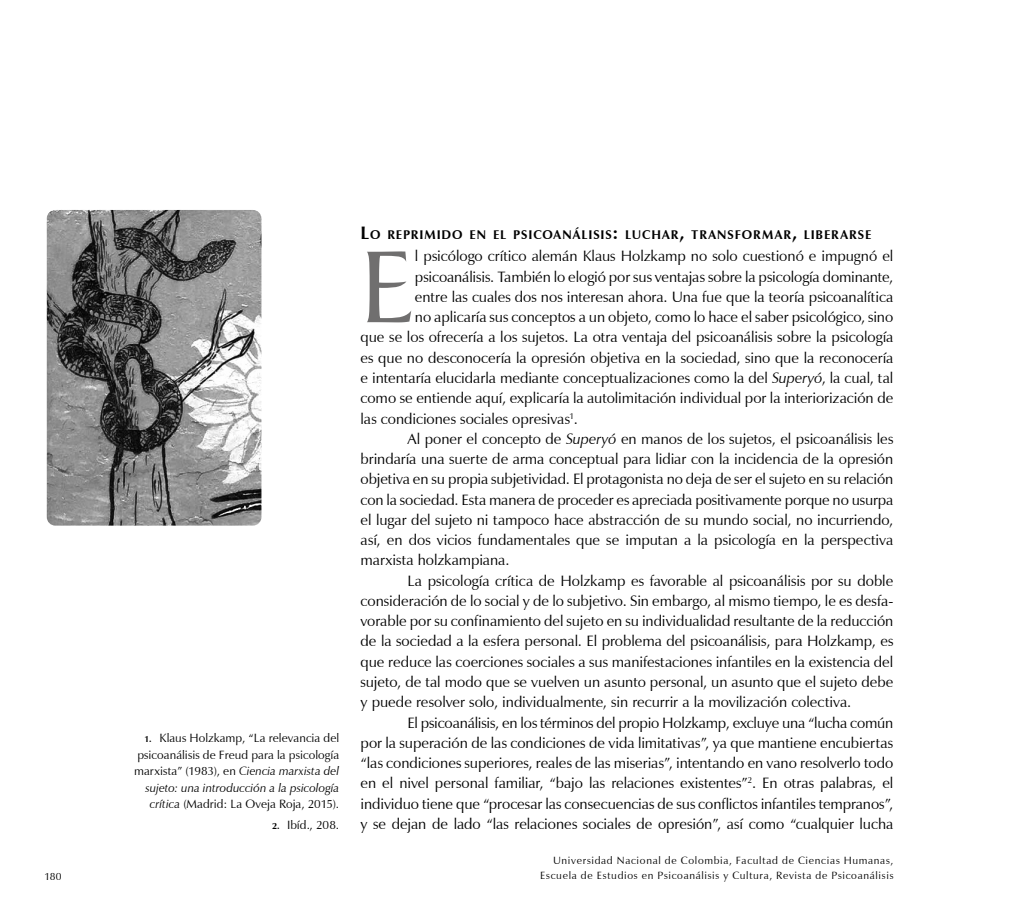
<style>
.page{position:relative;width:1021px;height:915px;background:#fff}
.page>*{position:absolute;margin:0;border:0;box-sizing:border-box;transform-origin:0 0}
.t1{font:109.8px "Baker Signet BT";color:#706f6f}
.t2{font:15px "Zapf Humanist 601 BT";letter-spacing:-.005em;color:#000}
.t3{font:700 12.6px "Zapf Humanist 601 BT";letter-spacing:.07em;color:#000}
.t4{font:12px/16.5px "Zapf Humanist 601 BT";letter-spacing:.005em;color:#000;text-align:right}
.t5{font:10.5px "Zapf Humanist 601 BT";letter-spacing:.065em;color:#000}
.s1{font-weight:700;font-size:9px}
.s2{font-style:italic}
.s3{font-size:18px}
</style>
<div class="page">
<img style="left:47px;top:210px;width:214px;height:315px">
<p class="t4" style="left:134px;top:729px;width:206px"><span class="s1">1.</span> Klaus Holzkamp, “La relevancia del psicoanálisis de Freud para la psicología marxista” (1983), en <span class="s2">Ciencia marxista del sujeto: una introducción a la psicología crítica</span> (Madrid: La Oveja Roja, 2015).</p>
<p class="t4" style="left:272px;top:816px;width:69px"><span class="s1">2.</span> Ibíd., 208.</p>
<p class="t3" style="left:360px;top:227px;width:512px"><span class="s3">L</span>O REPRIMIDO EN EL PSICOANÁLISIS<span class="s3">:</span> LUCHAR<span class="s3">,</span> TRANSFORMAR<span class="s3">,</span> LIBERARSE</p>
<h1 class="t1" style="left:360px;top:221px;width:56px">E</h1>
<p class="t2" style="left:415px;top:247px;width:480px">l psicólogo crítico alemán Klaus Holzkamp no solo cuestionó e impugnó el</p>
<p class="t2" style="left:415px;top:267px;width:480px">psicoanálisis. También lo elogió por sus ventajas sobre la psicología dominante,</p>
<p class="t2" style="left:415px;top:287px;width:480px">entre las cuales dos nos interesan ahora. Una fue que la teoría psicoanalítica</p>
<p class="t2" style="left:415px;top:307px;width:480px">no aplicaría sus conceptos a un objeto, como lo hace el saber psicológico, sino</p>
<p class="t2" style="left:360px;top:328px;width:534px">que se los ofrecería a los sujetos. La otra ventaja del psicoanálisis sobre la psicología</p>
<p class="t2" style="left:360px;top:348px;width:534px">es que no desconocería la opresión objetiva en la sociedad, sino que la reconocería</p>
<p class="t2" style="left:360px;top:368px;width:534px">e intentaría elucidarla mediante conceptualizaciones como la del <span class="s2">Superyó</span>, la cual, tal</p>
<p class="t2" style="left:360px;top:388px;width:534px">como se entiende aquí, explicaría la autolimitación individual por la interiorización de</p>
<p class="t2" style="left:360px;top:409px;width:219px">las condiciones sociales opresivas<sup>1</sup>.</p>
<p class="t2" style="left:407px;top:429px;width:487px">Al poner el concepto de <span class="s2">Superyó</span> en manos de los sujetos, el psicoanálisis les</p>
<p class="t2" style="left:360px;top:449px;width:534px">brindaría una suerte de arma conceptual para lidiar con la incidencia de la opresión</p>
<p class="t2" style="left:360px;top:469px;width:534px">objetiva en su propia subjetividad. El protagonista no deja de ser el sujeto en su relación</p>
<p class="t2" style="left:360px;top:490px;width:534px">con la sociedad. Esta manera de proceder es apreciada positivamente porque no usurpa</p>
<p class="t2" style="left:360px;top:510px;width:534px">el lugar del sujeto ni tampoco hace abstracción de su mundo social, no incurriendo,</p>
<p class="t2" style="left:360px;top:530px;width:534px">así, en dos vicios fundamentales que se imputan a la psicología en la perspectiva</p>
<p class="t2" style="left:360px;top:550px;width:150px">marxista holzkampiana.</p>
<p class="t2" style="left:407px;top:571px;width:487px">La psicología crítica de Holzkamp es favorable al psicoanálisis por su doble</p>
<p class="t2" style="left:360px;top:591px;width:534px">consideración de lo social y de lo subjetivo. Sin embargo, al mismo tiempo, le es desfa-</p>
<p class="t2" style="left:360px;top:611px;width:534px">vorable por su confinamiento del sujeto en su individualidad resultante de la reducción</p>
<p class="t2" style="left:360px;top:631px;width:534px">de la sociedad a la esfera personal. El problema del psicoanálisis, para Holzkamp, es</p>
<p class="t2" style="left:360px;top:652px;width:534px">que reduce las coerciones sociales a sus manifestaciones infantiles en la existencia del</p>
<p class="t2" style="left:360px;top:672px;width:534px">sujeto, de tal modo que se vuelven un asunto personal, un asunto que el sujeto debe</p>
<p class="t2" style="left:360px;top:692px;width:492px">y puede resolver solo, individualmente, sin recurrir a la movilización colectiva.</p>
<p class="t2" style="left:407px;top:712px;width:487px">El psicoanálisis, en los términos del propio Holzkamp, excluye una “lucha común</p>
<p class="t2" style="left:360px;top:733px;width:534px">por la superación de las condiciones de vida limitativas”, ya que mantiene encubiertas</p>
<p class="t2" style="left:360px;top:753px;width:534px">“las condiciones superiores, reales de las miserias”, intentando en vano resolverlo todo</p>
<p class="t2" style="left:360px;top:773px;width:534px">en el nivel personal familiar, “bajo las relaciones existentes”<sup>2</sup>. En otras palabras, el</p>
<p class="t2" style="left:360px;top:793px;width:534px">individuo tiene que “procesar las consecuencias de sus conflictos infantiles tempranos”,</p>
<p class="t2" style="left:360px;top:814px;width:534px">y se dejan de lado “las relaciones sociales de opresión”, así como “cualquier lucha</p>
<p class="t5" style="left:553px;top:853px;width:342px">Universidad Nacional de Colombia, Facultad de Ciencias Humanas,</p>
<p class="t5" style="left:45px;top:869px;width:19px">180</p>
<p class="t5" style="left:540px;top:868px;width:355px">Escuela de Estudios en Psicoanálisis y Cultura, Revista de Psicoanálisis</p>
</div>
